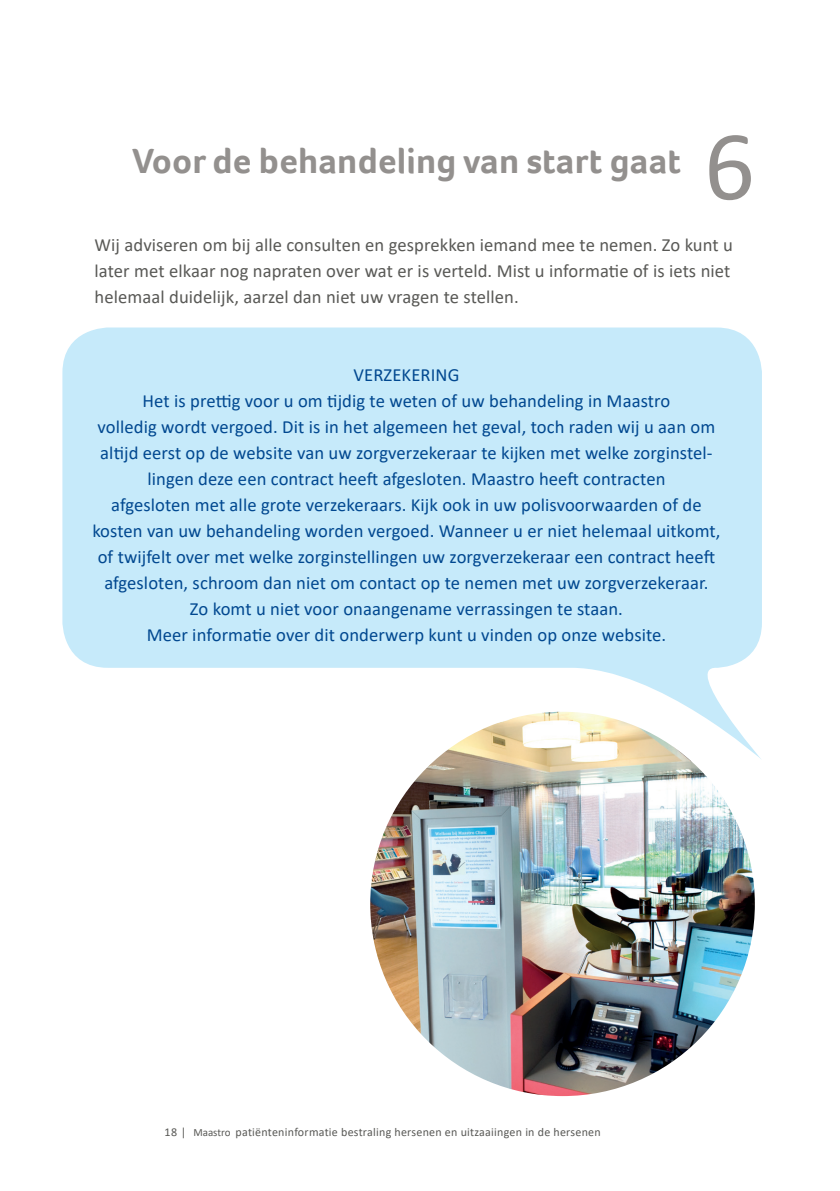
<style>
.page{position:relative;width:840px;height:1191px;background:#fff}
.page>*{position:absolute;margin:0;border:0;box-sizing:border-box;transform-origin:0 0}
.kopje_9_3_punt_cursief{font:100px "Calibri";color:#93908e}
.kopje_9_3_punt_cursief-2{font:700 36px "Foco";letter-spacing:.005em;color:#93908e}
.kopje_9_3_punt_cursief-3{font:18.6px/26px "Calibri";letter-spacing:.005em;color:#014890}
.kopje_9_3_punt_cursief-4{font:18.6px/26px "Calibri";letter-spacing:.005em;color:#595956}
.t1{font:12px "Calibri";letter-spacing:.02em;color:#595956}
.s1{font-size:11px}
</style>
<div class="page">
<img style="left:370px;top:711px;width:384px;height:385px;border-radius:192px">
<svg style="left:62px;top:327px;width:699px;height:433px;fill:#c6eafa"></svg>
<p class="kopje_9_3_punt_cursief" style="left:703px;top:97px;width:52px">6</p>
<p class="kopje_9_3_punt_cursief-4" style="left:94px;top:232px;width:639px">Wij adviseren om bij alle consulten en gesprekken iemand mee te nemen. Zo kunt u later met elkaar nog napraten over wat er is verteld. Mist u informatie of is iets niet helemaal duidelijk, aarzel dan niet uw vragen te stellen.</p>
<p class="kopje_9_3_punt_cursief-2" style="left:132px;top:137px;width:550px">Voor de behandeling van start gaat</p>
<p class="kopje_9_3_punt_cursief-3" style="left:353px;top:362px;width:107px">VERZEKERING</p>
<p class="kopje_9_3_punt_cursief-3" style="left:142px;top:388px;width:529px">Het is prettig voor u om tijdig te weten of uw behandeling in Maastro</p>
<p class="kopje_9_3_punt_cursief-3" style="left:97px;top:414px;width:619px">volledig wordt vergoed. Dit is in het algemeen het geval, toch raden wij u aan om altijd eerst op de website van uw zorgverzekeraar te kijken met welke zorginstel-</p>
<p class="kopje_9_3_punt_cursief-3" style="left:147px;top:466px;width:519px">lingen deze een contract heeft afgesloten. Maastro heeft contracten</p>
<p class="kopje_9_3_punt_cursief-3" style="left:92px;top:492px;width:629px;text-align:center">afgesloten met alle grote verzekeraars. Kijk ook in uw polisvoorwaarden of de kosten van uw behandeling worden vergoed. Wanneer u er niet helemaal uitkomt, of twijfelt over met welke zorginstellingen uw zorgverzekeraar een contract heeft afgesloten, schroom dan niet om contact op te nemen met uw zorgverzekeraar.</p>
<p class="kopje_9_3_punt_cursief-3" style="left:190px;top:596px;width:434px">Zo komt u niet voor onaangename verrassingen te staan.</p>
<p class="kopje_9_3_punt_cursief-3" style="left:147px;top:622px;width:521px">Meer informatie over dit onderwerp kunt u vinden op onze website.</p>
<p class="t1" style="left:164px;top:1123px;width:437px">18 | <span class="s1">Maastro</span> patiënteninformatie bestraling hersenen en uitzaaiingen in de hersenen</p>
</div>
